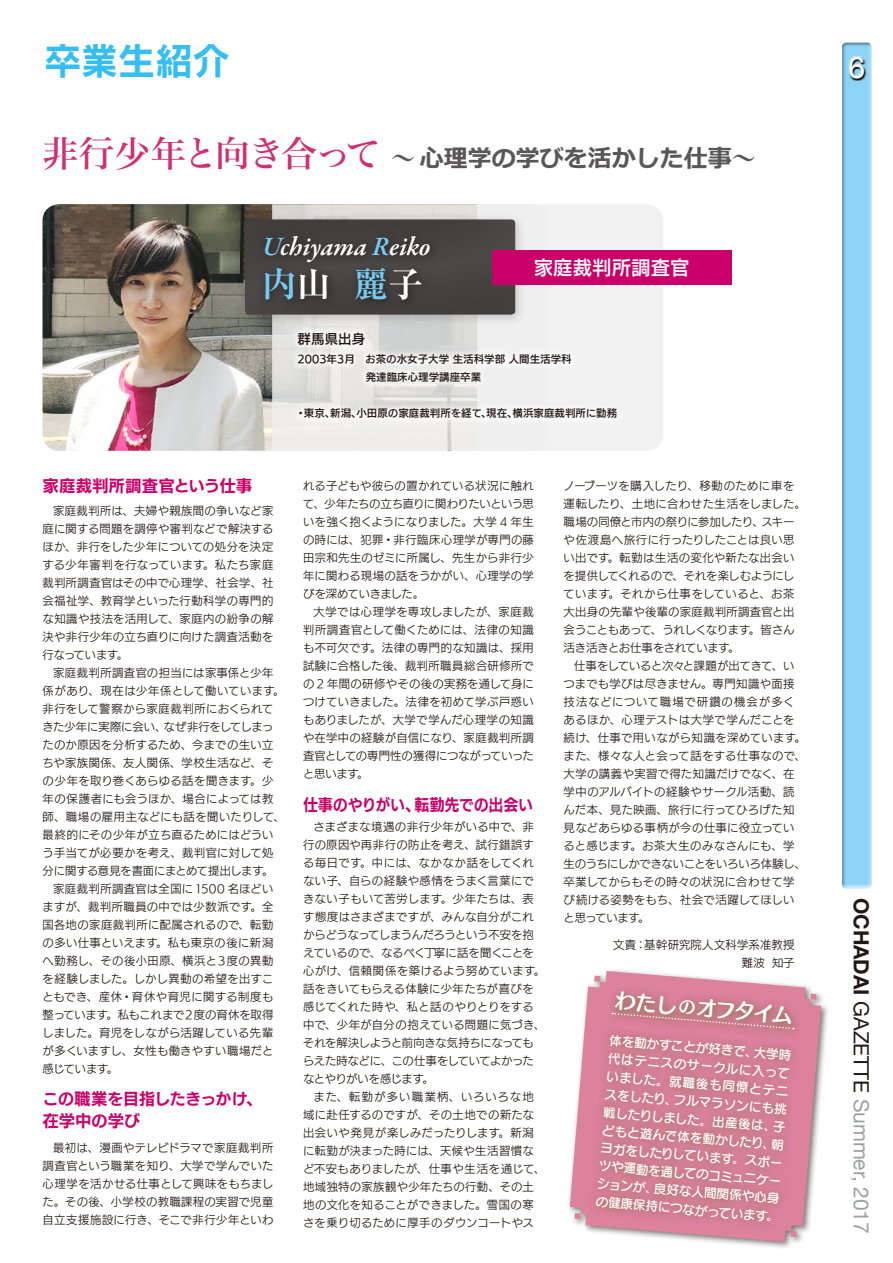
<style>
.page{position:relative;width:893px;height:1263px;background:#fff}
.page>*{position:absolute;margin:0;border:0;box-sizing:border-box;transform-origin:0 0}
.t1{font:37.5px "Rodin Pro B";letter-spacing:-.01em;color:#37bef0}
.t2{font:700 34.5px "Ryumin Pro";color:#76cbf3}
.t3{font:30px "Helvetica Neue";color:#fff}
.t4{font:italic 600 27px "Garamond Premr Pro";letter-spacing:-.005em;color:#fff}
.t5{font:700 24px "Meiryo";color:#595757}
.t6{font:21px "Helvetica Neue";letter-spacing:-.005em;color:#9fa0a0}
.t7{font:21px "Humming Std B";color:#fff}
.t8{font:19.5px "UD Kakugo Small Pr 6 DB";color:#fff}
.t9{font:16.5px/22.2px "UD Kakugo Small Pr 6 B";letter-spacing:-.015em;color:#c90069}
.t10{font:16.5px "UD Kakugo Small Pr 6 B";letter-spacing:-.015em;color:#c90069;scale:.91 1}
.t11{font:13.5px "UD Kakugo Small Pr 6 DB";color:#221815}
.t12{font:12.75px/18px "Seurat Pro DB";color:#fff}
.t13{font:11.25px/18px "UD Kakugo Large Pr 6 R";letter-spacing:.025em;color:#221815;text-align:justify}
.t14{font:10.5px/18px "UD Kakugo Small Pr 6 DB";color:#221815}
.s1{font-family:"Hira Min Std W5";font-weight:400;font-size:36px;color:#cd3073}
.s2{font-family:"Hira Min Std W5";font-weight:400}
.s3{color:#76cbf3}
.s4{color:#fff}
.s5{font-size:16.5px}
.s6{font-weight:700;color:#221815}
.s7{color:#221815}
</style>
<div class="page">
<img style="left:43px;top:204px;width:229px;height:247px">
<div style="left:566px;top:967px;width:263px;height:283px;background:#221815;opacity:.6"></div>
<svg style="left:570px;top:971px;width:251px;height:271px"></svg>
<div style="left:587px;top:1026px;width:212px;height:204px;background:#5f6314;opacity:.6"></div>
<div style="left:604px;top:984px;width:199px;height:55px;background:#5f6314;opacity:.6"></div>
<svg style="left:612px;top:1012px;width:182px;height:18px;background:#cb808e"></svg>
<svg style="left:272px;top:204px;width:391px;height:247px;fill:#f1f1f1"></svg>
<div style="left:840px;top:41px;width:33px;height:848px;background:#221815;opacity:.4"></div>
<div style="left:849px;top:57px;width:18px;height:25px;background:#8cd2f4"></div>
<div style="left:848px;top:55px;width:17px;height:23px;background:#fff;opacity:.75"></div>
<svg style="left:849px;top:58px;width:17px;height:23px"></svg>
<div style="left:290px;top:324px;width:334px;height:102px;background:#fff;opacity:.8"></div>
<div style="left:238px;top:212px;width:288px;height:114px;background:#221815;opacity:.2"></div>
<div style="left:244px;top:219px;width:272px;height:96px;background:#444140"></div>
<div style="left:257px;top:229px;width:183px;height:81px;background:#413d3c"></div>
<div style="left:492px;top:251px;width:239px;height:34px;background:#c90069"></div>
<h1 class="t1" style="left:44px;top:36px;width:188px">卒業生紹介</h1>
<h3 class="t5" style="left:43px;top:141px;width:715px"><span class="s1">非行少年と向き合って</span> <span class="s2">〜</span>心理学の学びを活かした仕事<span class="s2">〜</span></h3>
<h3 class="t4" style="left:262px;top:230px;width:170px"><span class="s3">U</span>chiyama <span class="s3">R</span>eiko</h3>
<h2 class="t2" style="left:262px;top:257px;width:162px">内<span class="s4">山</span> 麗<span class="s4">子</span></h2>
<h3 class="t8" style="left:534px;top:257px;width:157px">家庭裁判所調査官</h3>
<p class="t11" style="left:298px;top:331px;width:69px">群馬県出身</p>
<p class="t14" style="left:298px;top:351px;width:276px">2003年3月　お茶の水女子大学 生活科学部 人間生活学科　　　　　　発達臨床心理学講座卒業</p>
<p class="t14" style="left:296px;top:405px;width:323px">・東京、新潟、小田原の家庭裁判所を経て、現在、横浜家庭裁判所に勤務</p>
<h3 class="t9" style="left:43px;top:475px;width:211px">家庭裁判所調査官という仕事</h3>
<p class="t13" style="left:43px;top:502px;width:232px;text-indent:10px">家庭裁判所は、夫婦や親族間の争いなど家庭に関する問題を調停や審判などで解決するほか、非行をした少年についての処分を決定する少年審判を行なっています。私たち家庭裁判所調査官はその中で心理学、社会学、社会福祉学、教育学といった行動科学の専門的な知識や技法を活用して、家庭内の紛争の解決や非行少年の立ち直りに向けた調査活動を行なっています。</p>
<p class="t13" style="left:43px;top:664px;width:244px;text-align:left;text-indent:10px">家庭裁判所調査官の担当には家事係と少年係があり、現在は少年係として働いています。非行をして警察から家庭裁判所におくられてきた少年に実際に会い、なぜ非行をしてしまったのか原因を分析するため、今までの生い立ちや家族関係、友人関係、学校生活など、その少年を取り巻くあらゆる話を聞きます。少年の保護者にも会うほか、場合によっては教師、職場の雇用主などにも話を聞いたりして、最終的にその少年が立ち直るためにはどういう手当てが必要かを考え、裁判官に対して処分に関する意見を書面にまとめて提出します。</p>
<p class="t13" style="left:43px;top:880px;width:232px;text-indent:10px">家庭裁判所調査官は全国に1500 名ほどいますが、裁判所職員の中では少数派です。全国各地の家庭裁判所に配属されるので、転勤の多い仕事といえます。私も東京の後に新潟へ勤務し、その後小田原、横浜と３度の異動を経験しました。しかし異動の希望を出すこともでき、産休・育休や育児に関する制度も整っています。私もこれまで２度の育休を取得しました。育児をしながら活躍している先輩が多くいますし、女性も働きやすい職場だと感じています。</p>
<h3 class="t9" style="left:43px;top:1088px;width:222px">この職業を目指したきっかけ、在学中の学び</h3>
<p class="t13" style="left:43px;top:1139px;width:232px;text-indent:10px">最初は、漫画やテレビドラマで家庭裁判所調査官という職業を知り、大学で学んでいた心理学を活かせる仕事として興味をもちました。その後、小学校の教職課程の実習で児童自立支援施設に行き、そこで非行少年といわ</p>
<p class="t13" style="left:303px;top:477px;width:232px">れる子どもや彼らの置かれている状況に触れて、少年たちの立ち直りに関わりたいという思いを強く抱くようになりました。大学 4 年生の時には、犯罪・非行臨床心理学が専門の藤田宗和先生のゼミに所属し、先生から非行少年に関わる現場の話をうかがい、心理学の学びを深めていきました。</p>
<p class="t13" style="left:303px;top:603px;width:232px;text-indent:10px">大学では心理学を専攻しましたが、家庭裁判所調査官として働くためには、法律の知識も不可欠です。法律の専門的な知識は、採用試験に合格した後、裁判所職員総合研修所での 2 年間の研修やその後の実務を通して身につけていきました。法律を初めて学ぶ戸惑いもありましたが、大学で学んだ心理学の知識や在学中の経験が自信になり、家庭裁判所調査官としての専門性の獲得につながっていったと思います。</p>
<h3 class="t10" style="left:303px;top:795px;width:254px">仕事のやりがい、転勤先での出会い</h3>
<p class="t13" style="left:303px;top:818px;width:244px;text-align:left;text-indent:10px">さまざまな境遇の非行少年がいる中で、非行の原因や再非行の防止を考え、試行錯誤する毎日です。中には、なかなか話をしてくれない子、自らの経験や感情をうまく言葉にできない子もいて苦労します。少年たちは、表す態度はさまざまですが、みんな自分がこれからどうなってしまうんだろうという不安を抱えているので、なるべく丁寧に話を聞くことを心がけ、信頼関係を築けるよう努めています。話をきいてもらえる体験に少年たちが喜びを感じてくれた時や、私と話のやりとりをする中で、少年が自分の抱えている問題に気づき、それを解決しようと前向きな気持ちになってもらえた時などに、この仕事をしていてよかったなとやりがいを感じます。</p>
<p class="t13" style="left:303px;top:1088px;width:244px;text-align:left;text-indent:10px">また、転勤が多い職業柄、いろいろな地域に赴任するのですが、その土地での新たな出会いや発見が楽しみだったりします。新潟に転勤が決まった時には、天候や生活習慣など不安もありましたが、仕事や生活を通じて、地域独特の家族観や少年たちの行動、その土地の文化を知ることができました。雪国の寒さを乗り切るために厚手のダウンコートやス</p>
<p class="t13" style="left:564px;top:477px;width:244px;text-align:left">ノーブーツを購入したり、移動のために車を運転したり、土地に合わせた生活をしました。職場の同僚と市内の祭りに参加したり、スキーや佐渡島へ旅行に行ったりしたことは良い思い出です。転勤は生活の変化や新たな出会いを提供してくれるので、それを楽しむようにしています。それから仕事をしていると、お茶大出身の先輩や後輩の家庭裁判所調査官と出会うこともあって、うれしくなります。皆さん活き活きとお仕事をされています。</p>
<p class="t13" style="left:564px;top:657px;width:244px;text-align:left;text-indent:10px">仕事をしていると次々と課題が出てきて、いつまでも学びは尽きません。専門知識や面接技法などについて職場で研鑽の機会が多くあるほか、心理テストは大学で学んだことを続け、仕事で用いながら知識を深めています。また、様々な人と会って話をする仕事なので、大学の講義や実習で得た知識だけでなく、在学中のアルバイトの経験やサークル活動、読んだ本、見た映画、旅行に行ってひろげた知見などあらゆる事柄が今の仕事に役立っていると感じます。お茶大生のみなさんにも、学生のうちにしかできないことをいろいろ体験し、卒業してからもその時々の状況に合わせて学び続ける姿勢をもち、社会で活躍してほしいと思っています。</p>
<p class="t13" style="left:613px;top:936px;width:183px;text-align:right">文責：基幹研究院人文科学系准教授難波 知子</p>
<h3 class="t7" style="left:616px;top:984px;width:180px;rotate:5deg">わたし<span class="s5">の</span>オフタイム</h3>
<p class="t12" style="left:610px;top:1030px;width:186px;rotate:5deg">体を動かすことが好きで、大学時代はテニスのサークルに入っていました。就職後も同僚とテニスをしたり、フルマラソンにも挑戦したりしました。出産後は、子どもと遊んで体を動かしたり、朝ヨガをしたりしています。スポーツや運動を通してのコミュニケーションが、良好な人間関係や心身の健康保持につながっています。</p>
<h3 class="t3" style="left:847px;top:46px;width:18px">6</h3>
<h3 class="t6" style="left:876px;top:898px;width:337px;rotate:90deg"><span class="s6">OCHADAI</span> <span class="s7">GAZETTE</span> Summer, 2017</h3>
</div>
